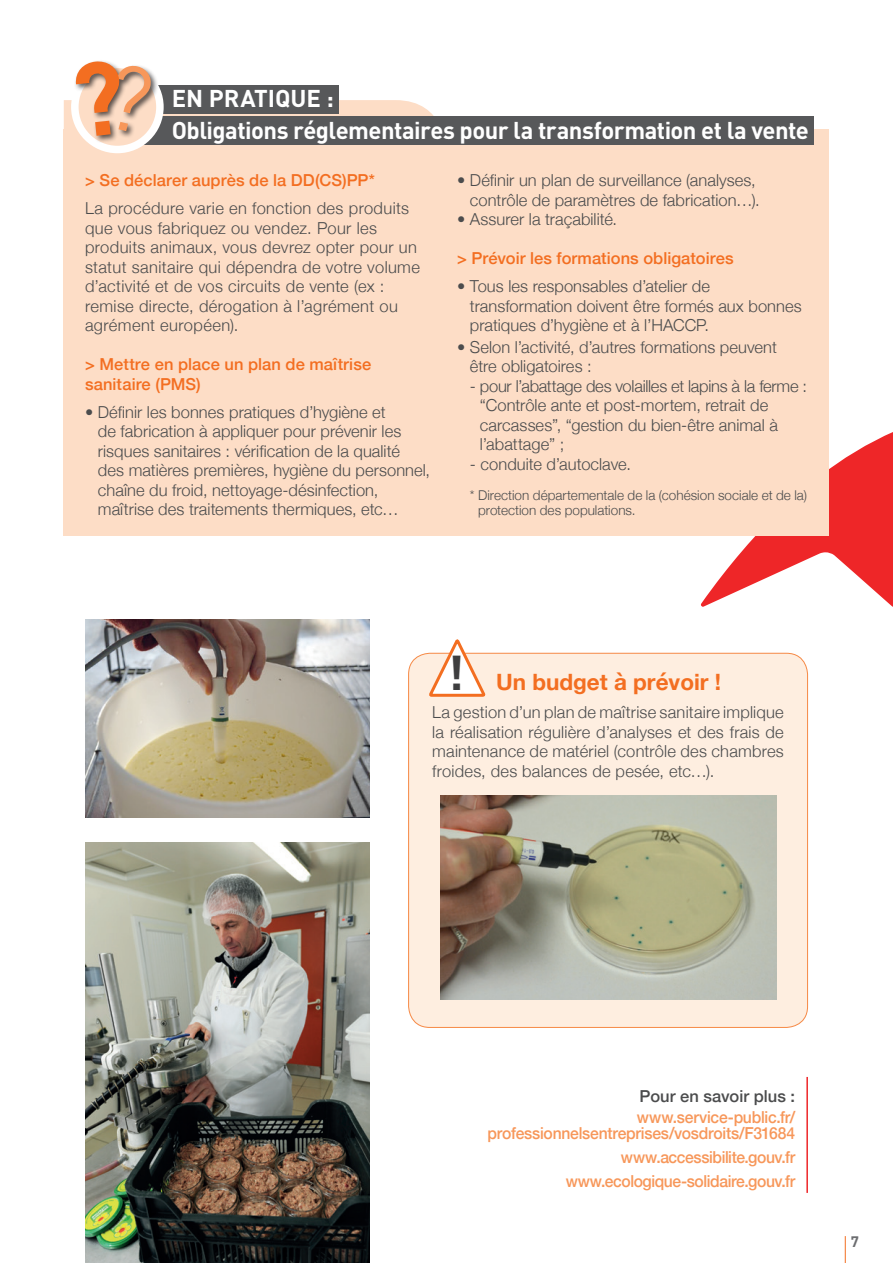
<style>
.page{position:relative;width:893px;height:1263px;background:#fff}
.page>*{position:absolute;margin:0;border:0;box-sizing:border-box;transform-origin:0 0}
.t1{font:700 48.3px "DIN";color:#3e3e3f}
.t2{font:700 24px "DIN";letter-spacing:-.02em;color:#fff}
.t3{font:700 22.5px "Helvetica Neue";color:#f36e21}
.t4{font:300 16.5px/19.5px "Helvetica Neue";letter-spacing:.005em;color:#4b4c4d}
.t5{font:300 16.5px/19.5px "Helvetica Neue";letter-spacing:.025em;color:#4b4c4d}
.t6{font:500 16.5px/16.5px "Helvetica Neue";letter-spacing:-.02em;color:#f7975a;text-align:right;scale:.95 1}
.t7{font:500 16.5px/19.5px "Helvetica Neue";letter-spacing:.005em;color:#f36e21}
.t8{font:500 16.5px "Helvetica Neue";color:#4b4c4d}
.t9{font:700 15px "DIN";color:#6c6d70}
.t10{font:300 13.5px/15px "Helvetica Neue";color:#4b4c4d}
</style>
<div class="page">
<svg style="left:845px;top:1236px;width:1px;height:27px"></svg>
<svg style="left:701px;top:432px;width:192px;height:175px"></svg>
<div style="left:64px;top:129px;width:765px;height:406px;background:#fdddc6"></div>
<div style="left:129px;top:117px;width:685px;height:28px;background:#57585a"></div>
<hr style="left:806px;top:1077px;width:2px;height:116px;background:#ee2628">
<img style="left:85px;top:842px;width:285px;height:421px">
<img style="left:85px;top:619px;width:285px;height:199px">
<div style="left:409px;top:653px;width:398px;height:374px;background:#feeee0;border-radius:21px"></div>
<svg style="left:427px;top:639px;width:59px;height:58px"></svg>
<img style="left:440px;top:795px;width:336px;height:204px">
<svg style="left:64px;top:61px;width:382px;height:93px"></svg>
<h2 class="t2" style="left:172px;top:83px;width:164px">EN PRATIQUE :</h2>
<h2 class="t2" style="left:172px;top:114px;width:639px">Obligations réglementaires pour la transformation et la vente</h2>
<p class="t7" style="left:85px;top:169px;width:291px">&gt; Se déclarer auprès de la DD(CS)PP*</p>
<p class="t5" style="left:85px;top:198px;width:336px">La procédure varie en fonction des produits que vous fabriquez ou vendez. Pour les produits animaux, vous devrez opter pour un statut sanitaire qui dépendra de votre volume d’activité et de vos circuits de vente (ex : remise directe, dérogation à l’agrément ou agrément européen).</p>
<p class="t7" style="left:85px;top:353px;width:288px">&gt; Mettre en place un plan de maîtrise sanitaire (PMS)</p>
<p class="t4" style="left:98px;top:401px;width:334px;text-indent:-13px">• Définir les bonnes pratiques d’hygiène et<br>de fabrication à appliquer pour prévenir les risques sanitaires : vérification de la qualité<br>des matières premières, hygiène du personnel, chaîne du froid, nettoyage-désinfection, maîtrise des traitements thermiques, etc…</p>
<p class="t4" style="left:457px;top:169px;width:304px;text-align:right">• Définir un plan de surveillance (analyses, contrôle de paramètres de fabrication…).</p>
<p class="t4" style="left:457px;top:208px;width:162px">• Assurer la traçabilité.</p>
<p class="t7" style="left:457px;top:247px;width:278px">&gt; Prévoir les formations obligatoires</p>
<p class="t4" style="left:470px;top:275px;width:333px;text-indent:-13px">• Tous les responsables d’atelier de transformation doivent être formés aux bonnes pratiques d’hygiène et à l’HACCP.</p>
<p class="t4" style="left:470px;top:336px;width:308px;text-indent:-13px">• Selon l’activité, d’autres formations peuvent être obligatoires :</p>
<p class="t4" style="left:480px;top:375px;width:329px;text-indent:-10px">- pour l’abattage des volailles et lapins à la ferme : “Contrôle ante et post-mortem, retrait de carcasses”, “gestion du bien-être animal à l’abattage” ;</p>
<p class="t4" style="left:470px;top:453px;width:163px">- conduite d’autoclave.</p>
<p class="t10" style="left:478px;top:487px;width:330px;text-indent:-8px">* Direction départementale de la (cohésion sociale et de la) protection des populations.</p>
<h1 class="t1" style="left:447px;top:641px;width:18px">!</h1>
<h3 class="t3" style="left:496px;top:664px;width:227px">Un budget à prévoir !</h3>
<p class="t4" style="left:432px;top:701px;width:353px;text-align:justify">La gestion d’un plan de maîtrise sanitaire implique la réalisation régulière d’analyses et des frais de maintenance de matériel (contrôle des chambres froides, des balances de pesée, etc…).</p>
<p class="t8" style="left:640px;top:1083px;width:157px">Pour en savoir plus :</p>
<p class="t6" style="left:487px;top:1107px;width:325px">www.service-public.fr/ professionnelsentreprises/vosdroits/F31684</p>
<p class="t6" style="left:566px;top:1144px;width:243px;line-height:23.7px">www.accessibilite.gouv.fr www.ecologique-solidaire.gouv.fr</p>
<p class="t9" style="left:851px;top:1231px;width:10px">7</p>
</div>
